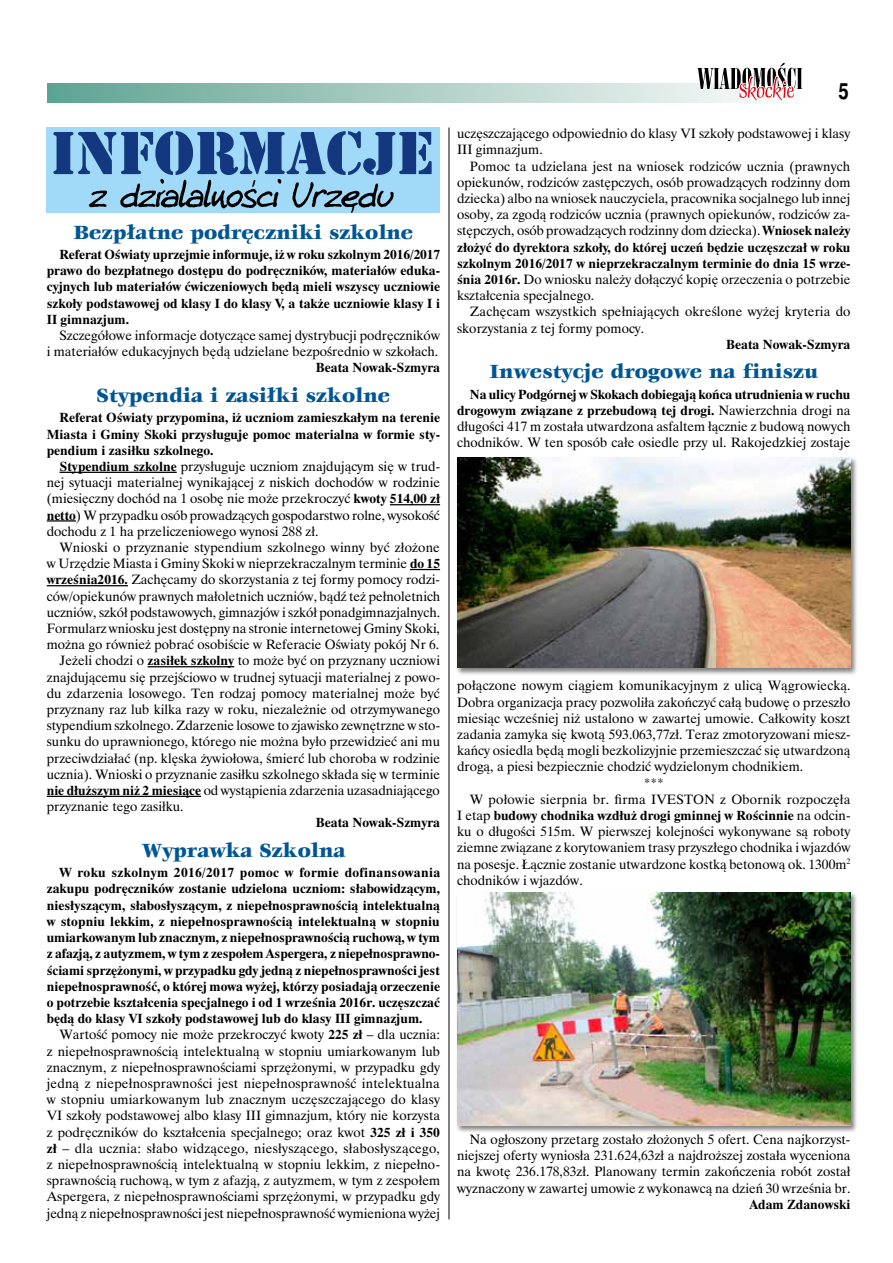
<style>
.page{position:relative;width:893px;height:1263px;background:#fff}
.page>*{position:absolute;margin:0;border:0;box-sizing:border-box;transform-origin:0 0}
.t1{font:700 22.5px "Switzerland Narrow";color:#000}
.t2{font:21px "Veljovic Black CE Normal";color:#005694}
.t3{font:13.5px/16.2px "Time Ibis EE";color:#000;text-align:justify}
.t4{font:700 13.5px/16.2px "Time Ibis EE";color:#000;text-align:justify}
.s1{font-weight:700}
.s2{font-weight:400}
</style>
<div class="page">
<svg style="left:47px;top:84px;width:756px;height:18px;background:#a4cac0"></svg>
<svg style="left:697px;top:63px;width:105px;height:39px"></svg>
<hr style="left:449px;top:128px;width:1px;height:1091px;background:#000">
<div style="left:47px;top:128px;width:393px;height:85px;background:#a1daf8"></div>
<svg style="left:53px;top:131px;width:379px;height:82px"></svg>
<hr style="left:60px;top:472px;width:117px;height:1px;background:#000">
<hr style="left:390px;top:504px;width:50px;height:1px;background:#000">
<svg style="left:47px;top:520px;width:29px;height:1px"></svg>
<hr style="left:410px;top:569px;width:30px;height:1px;background:#000">
<hr style="left:47px;top:585px;width:81px;height:1px;background:#000">
<hr style="left:148px;top:666px;width:86px;height:1px;background:#000">
<hr style="left:47px;top:796px;width:154px;height:1px;background:#000">
<div style="left:455px;top:456px;width:403px;height:219px;background:#000;opacity:.5"></div>
<img style="left:457px;top:458px;width:394px;height:210px">
<div style="left:455px;top:891px;width:403px;height:242px;background:#000;opacity:.5"></div>
<img style="left:457px;top:893px;width:393px;height:233px">
<h2 class="t2" style="left:73px;top:220px;width:341px">Bezpłatne podręczniki szkolne</h2>
<p class="t4" style="left:47px;top:246px;width:395px;text-indent:13px">Referat Oświaty uprzejmie informuje, iż w roku szkolnym 2016/2017 prawo do bezpłatnego dostępu do podręczników, materiałów eduka&shy;cyjnych lub materiałów ćwiczeniowych będą mieli wszyscy uczniowie szkoły podstawowej od klasy I do klasy V, a także uczniowie klasy I i II gimnazjum.</p>
<p class="t3" style="left:47px;top:327px;width:395px;text-align:right">Szczegółowe informacje dotyczące samej dystrybucji podręczników<br>i materiałów edukacyjnych będą udzielane bezpośrednio w szkołach.</p>
<p class="t4" style="left:316px;top:359px;width:126px">Beata Nowak-Szmyra</p>
<h2 class="t2" style="left:97px;top:383px;width:295px">Stypendia i zasiłki szkolne</h2>
<p class="t4" style="left:47px;top:409px;width:395px;text-indent:13px">Referat Oświaty przypomina, iż uczniom zamieszkałym na terenie Miasta i Gminy Skoki przysługuje pomoc materialna w formie sty&shy;pendium i zasiłku szkolnego.</p>
<p class="t3" style="left:47px;top:458px;width:395px;text-indent:13px"><span class="s1">Stypendium szkolne</span> przysługuje uczniom znajdującym się w trud&shy;nej sytuacji materialnej wynikającej z niskich dochodów w rodzinie (miesięczny dochód na 1 osobę nie może przekroczyć <span class="s1">kwoty 514,00 zł netto</span>) W przypadku osób prowadzących gospodarstwo rolne, wysokość dochodu z 1 ha przeliczeniowego wynosi 288 zł.</p>
<p class="t3" style="left:60px;top:539px;width:382px">Wnioski o przyznanie stypendium szkolnego winny być złożone</p>
<p class="t3" style="left:47px;top:555px;width:395px">w Urzędzie Miasta i Gminy Skoki w nieprzekraczalnym terminie <span class="s1">do 15</span></p>
<p class="t3" style="left:47px;top:571px;width:395px"><span class="s1">września2016.</span> Zachęcamy do skorzystania z tej formy pomocy rodzi-</p>
<p class="t3" style="left:47px;top:588px;width:395px">ców/opiekunów prawnych małoletnich uczniów, bądź też pełnoletnich</p>
<p class="t3" style="left:47px;top:604px;width:395px">uczniów, szkół podstawowych, gimnazjów i szkół ponadgimnazjalnych.</p>
<p class="t3" style="left:47px;top:620px;width:395px">Formularz wniosku jest dostępny na stronie internetowej Gminy Skoki,</p>
<p class="t3" style="left:47px;top:636px;width:394px">można go również pobrać osobiście w Referacie Oświaty pokój Nr 6.</p>
<p class="t3" style="left:60px;top:652px;width:382px">Jeżeli chodzi o <span class="s1">zasiłek szkolny</span> to może być on przyznany uczniowi</p>
<p class="t3" style="left:47px;top:669px;width:395px">znajdującemu się przejściowo w trudnej sytuacji materialnej z powo-</p>
<p class="t3" style="left:47px;top:685px;width:394px">du zdarzenia losowego. Ten rodzaj pomocy materialnej może być</p>
<p class="t3" style="left:47px;top:701px;width:395px">przyznany raz lub kilka razy w roku, niezależnie od otrzymywanego</p>
<p class="t3" style="left:47px;top:717px;width:395px">stypendium szkolnego. Zdarzenie losowe to zjawisko zewnętrzne w sto-</p>
<p class="t3" style="left:47px;top:733px;width:395px">sunku do uprawnionego, którego nie można było przewidzieć ani mu</p>
<p class="t3" style="left:47px;top:750px;width:395px">przeciwdziałać (np. klęska żywiołowa, śmierć lub choroba w rodzinie</p>
<p class="t3" style="left:47px;top:766px;width:395px">ucznia). Wnioski o przyznanie zasiłku szkolnego składa się w terminie</p>
<p class="t3" style="left:47px;top:782px;width:395px"><span class="s1">nie dłuższym niż 2 miesiące</span> od wystąpienia zdarzenia uzasadniającego</p>
<p class="t3" style="left:47px;top:798px;width:138px">przyznanie tego zasiłku.</p>
<p class="t4" style="left:316px;top:814px;width:126px">Beata Nowak-Szmyra</p>
<h2 class="t2" style="left:141px;top:838px;width:206px">Wyprawka Szkolna</h2>
<p class="t4" style="left:47px;top:864px;width:395px;text-indent:13px">W roku szkolnym 2016/2017 pomoc w formie dofinansowania zakupu podręczników zostanie udzielona uczniom: słabowidzącym, niesłyszącym, słabosłyszącym, z niepełnosprawnością intelektualną w stopniu lekkim, z niepełnosprawnością intelektualną w stopniu umiarkowanym lub znacznym, z niepełnosprawnością ruchową, w tym z afazją, z autyzmem, w tym z zespołem Aspergera, z niepełnosprawno&shy;ściami sprzężonymi, w przypadku gdy jedną z niepełnosprawności jest niepełnosprawność, o której mowa wyżej, którzy posiadają orzeczenie o potrzebie kształcenia specjalnego i od 1 września 2016r. uczęszczać będą do klasy VI szkoły podstawowej lub do klasy III gimnazjum.</p>
<p class="t3" style="left:47px;top:1026px;width:395px;text-indent:13px">Wartość pomocy nie może przekroczyć kwoty <span class="s1">225 zł</span> – dla ucznia: z niepełnosprawnością intelektualną w stopniu umiarkowanym lub znacznym, z niepełnosprawnościami sprzężonymi, w przypadku gdy jedną z niepełnosprawności jest niepełnosprawność intelektualna w stopniu umiarkowanym lub znacznym uczęszczającego do klasy VI szkoły podstawowej albo klasy III gimnazjum, który nie korzysta z podręczników do kształcenia specjalnego; oraz kwot <span class="s1">325 zł i 350 zł</span> – dla ucznia: słabo widzącego, niesłyszącego, słabosłyszącego, z niepełnosprawnością intelektualną w stopniu lekkim, z niepełno&shy;sprawnością ruchową, w tym z afazją, z autyzmem, w tym z zespołem Aspergera, z niepełnosprawnościami sprzężonymi, w przypadku gdy jedną z niepełnosprawności jest niepełnosprawność wymieniona wyżej</p>
<h1 class="t1" style="left:839px;top:78px;width:12px">5</h1>
<p class="t3" style="left:457px;top:125px;width:395px">uczęszczającego odpowiednio do klasy VI szkoły podstawowej i klasy<br>III gimnazjum.</p>
<p class="t3" style="left:457px;top:158px;width:395px;text-indent:13px">Pomoc ta udzielana jest na wniosek rodziców ucznia (prawnych opiekunów, rodziców zastępczych, osób prowadzących rodzinny dom dziecka) albo na wniosek nauczyciela, pracownika socjalnego lub innej osoby, za zgodą rodziców ucznia (prawnych opiekunów, rodziców za&shy;stępczych, osób prowadzących rodzinny dom dziecka). <span class="s1">Wniosek należy złożyć do dyrektora szkoły, do której uczeń będzie uczęszczał w roku szkolnym 2016/2017 w nieprzekraczalnym terminie do dnia 15 wrze&shy;śnia 2016r.</span> Do wniosku należy dołączyć kopię orzeczenia o potrzebie kształcenia specjalnego.</p>
<p class="t3" style="left:457px;top:304px;width:395px;text-indent:13px">Zachęcam wszystkich spełniających określone wyżej kryteria do skorzystania z tej formy pomocy.</p>
<p class="t4" style="left:726px;top:336px;width:126px">Beata Nowak-Szmyra</p>
<h2 class="t2" style="left:489px;top:360px;width:330px">Inwestycje drogowe na finiszu</h2>
<p class="t3" style="left:457px;top:386px;width:395px;text-indent:13px"><span class="s1">Na ulicy Podgórnej w Skokach dobiegają końca utrudnienia w ruchu drogowym związane z przebudową tej drogi.</span> Nawierzchnia drogi na długości 417 m została utwardzona asfaltem łącznie z budową nowych chodników. W ten sposób całe osiedle przy ul. Rakojedzkiej zostaje</p>
<p class="t3" style="left:457px;top:677px;width:395px">połączone nowym ciągiem komunikacyjnym z ulicą Wągrowiecką.</p>
<p class="t3" style="left:457px;top:694px;width:395px">Dobra organizacja pracy pozwoliła zakończyć całą budowę o przeszło</p>
<p class="t3" style="left:457px;top:710px;width:395px">miesiąc wcześniej niż ustalono w zawartej umowie. Całkowity koszt</p>
<p class="t3" style="left:457px;top:726px;width:395px">zadania zamyka się kwotą 593.063,77zł. Teraz zmotoryzowani miesz-</p>
<p class="t3" style="left:457px;top:742px;width:395px">kańcy osiedla będą mogli bezkolizyjnie przemieszczać się utwardzoną</p>
<p class="t3" style="left:457px;top:758px;width:348px">drogą, a piesi bezpiecznie chodzić wydzielonym chodnikiem.</p>
<p class="t3" style="left:644px;top:775px;width:22px">***</p>
<p class="t3" style="left:470px;top:791px;width:382px">W połowie sierpnia br. firma IVESTON z Obornik rozpoczęła</p>
<p class="t4" style="left:457px;top:807px;width:395px"><span class="s2">I etap</span> budowy chodnika wzdłuż drogi gminnej w Rościnnie <span class="s2">na odcin-</span></p>
<p class="t3" style="left:457px;top:823px;width:395px">ku o długości 515m. W pierwszej kolejności wykonywane są roboty</p>
<p class="t3" style="left:457px;top:839px;width:395px">ziemne związane z korytowaniem trasy przyszłego chodnika i wjazdów</p>
<p class="t3" style="left:457px;top:856px;width:395px">na posesje. Łącznie zostanie utwardzone kostką betonową ok. 1300m<sup>2</sup></p>
<p class="t3" style="left:457px;top:872px;width:127px">chodników i wjazdów.</p>
<p class="t3" style="left:457px;top:1131px;width:395px;text-indent:13px">Na ogłoszony przetarg zostało złożonych 5 ofert. Cena najkorzyst&shy;niejszej oferty wyniosła 231.624,63zł a najdroższej została wyceniona na kwotę 236.178,83zł. Planowany termin zakończenia robót został wyznaczony w zawartej umowie z wykonawcą na dzień 30 września br.</p>
<p class="t4" style="left:749px;top:1196px;width:103px">Adam Zdanowski</p>
</div>
